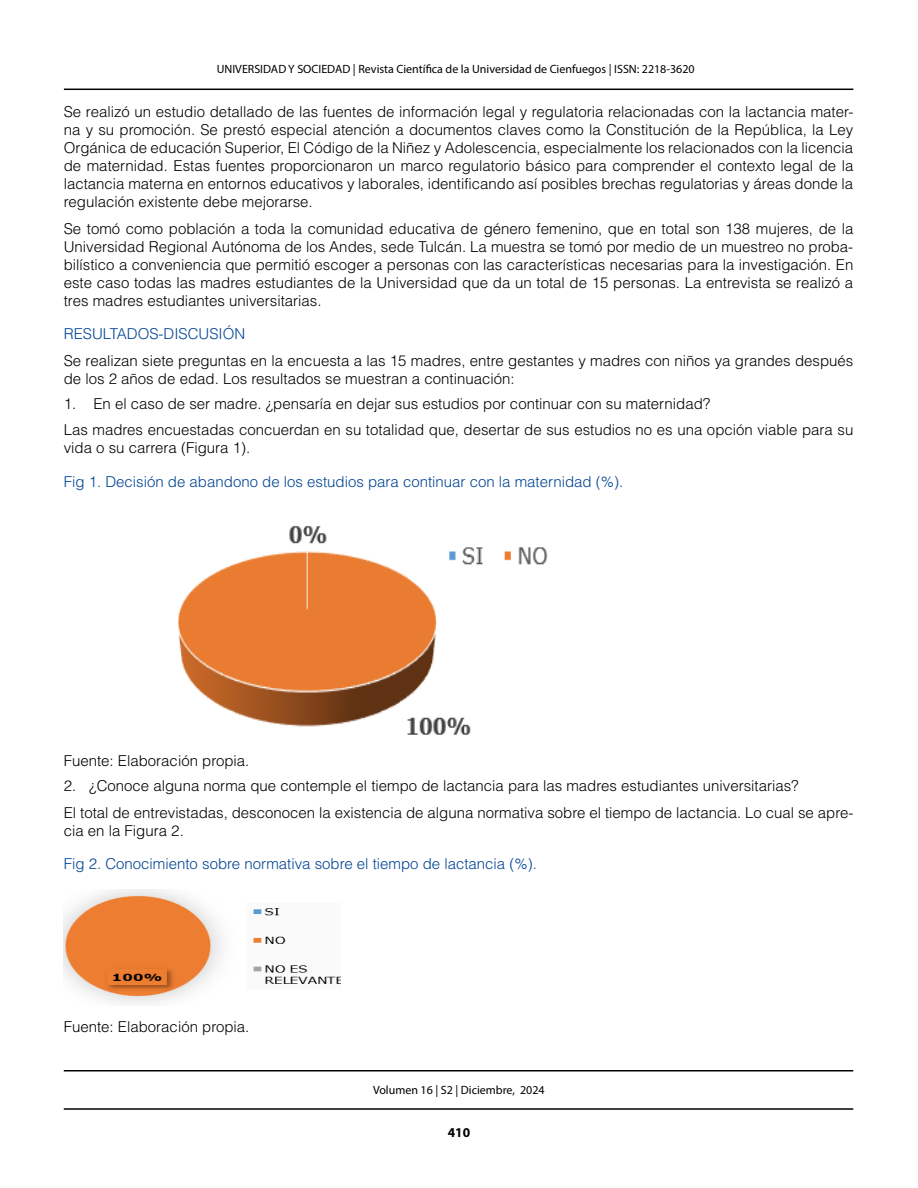
<style>
.page{position:relative;width:918px;height:1188px;background:#fff}
.page>*{position:absolute;margin:0;border:0;box-sizing:border-box;transform-origin:0 0}
.t1{font:300 15px/18px "Helvetica LT Std";color:#000}
.t2{font:300 15px "Helvetica LT Std";color:#004494}
.t3{font:700 13.5px "Myriad Pro";color:#000}
.t4{font:12px "Myriad Pro";color:#000}
</style>
<div class="page">
<hr style="left:64px;top:89px;width:789px;height:1px;background:#000">
<hr style="left:64px;top:1108px;width:789px;height:2px;background:#000">
<hr style="left:64px;top:1070px;width:789px;height:1px;background:#000">
<img style="left:177px;top:526px;width:371px;height:209px">
<img style="left:64px;top:890px;width:276px;height:114px">
<p class="t4" style="left:217px;top:61px;width:479px">UNIVERSIDAD Y SOCIEDAD | Revista Científica de la Universidad de Cienfuegos | ISSN: 2218-3620</p>
<p class="t1" style="left:64px;top:103px;width:791px;text-align:justify">Se realizó un estudio detallado de las fuentes de información legal y regulatoria relacionadas con la lactancia mater&shy;na y su promoción. Se prestó especial atención a documentos claves como la Constitución de la República, la Ley Orgánica de educación Superior, El Código de la Niñez y Adolescencia, especialmente los relacionados con la licencia de maternidad. Estas fuentes proporcionaron un marco regulatorio básico para comprender el contexto legal de la lactancia materna en entornos educativos y laborales, identificando así posibles brechas regulatorias y áreas donde la regulación existente debe mejorarse.</p>
<p class="t1" style="left:64px;top:219px;width:791px;text-align:justify">Se tomó como población a toda la comunidad educativa de género femenino, que en total son 138 mujeres, de la Universidad Regional Autónoma de los Andes, sede Tulcán. La muestra se tomó por medio de un muestreo no proba&shy;bilístico a conveniencia que permitió escoger a personas con las características necesarias para la investigación. En este caso todas las madres estudiantes de la Universidad que da un total de 15 personas. La entrevista se realizó a tres madres estudiantes universitarias.</p>
<p class="t2" style="left:64px;top:324px;width:183px">RESULTADOS-DISCUSIÓN</p>
<p class="t1" style="left:64px;top:351px;width:791px">Se realizan siete preguntas en la encuesta a las 15 madres, entre gestantes y madres con niños ya grandes después de los 2 años de edad. Los resultados se muestran a continuación:</p>
<p class="t1" style="left:64px;top:390px;width:791px;line-height:26.5px">1. En el caso de ser madre. ¿pensaría en dejar sus estudios por continuar con su maternidad?<br>Las madres encuestadas concuerdan en su totalidad que, desertar de sus estudios no es una opción viable para su</p>
<p class="t1" style="left:64px;top:439px;width:188px">vida o su carrera (Figura 1).</p>
<p class="t2" style="left:64px;top:472px;width:561px">Fig 1. Decisión de abandono de los estudios para continuar con la maternidad (%).</p>
<p class="t1" style="left:64px;top:752px;width:187px">Fuente: Elaboración propia.</p>
<p class="t1" style="left:64px;top:773px;width:791px;line-height:26.5px">2. ¿Conoce alguna norma que contemple el tiempo de lactancia para las madres estudiantes universitarias?<br>El total de entrevistadas, desconocen la existencia de alguna normativa sobre el tiempo de lactancia. Lo cual se apre-</p>
<p class="t1" style="left:64px;top:821px;width:122px">cia en la Figura 2.</p>
<p class="t2" style="left:64px;top:855px;width:475px">Fig 2. Conocimiento sobre normativa sobre el tiempo de lactancia (%).</p>
<p class="t1" style="left:64px;top:1017px;width:187px">Fuente: Elaboración propia.</p>
<p class="t4" style="left:373px;top:1083px;width:173px">Volumen 16 | S2 | Diciembre, 2024</p>
<p class="t3" style="left:448px;top:1124px;width:24px">410</p>
</div>
